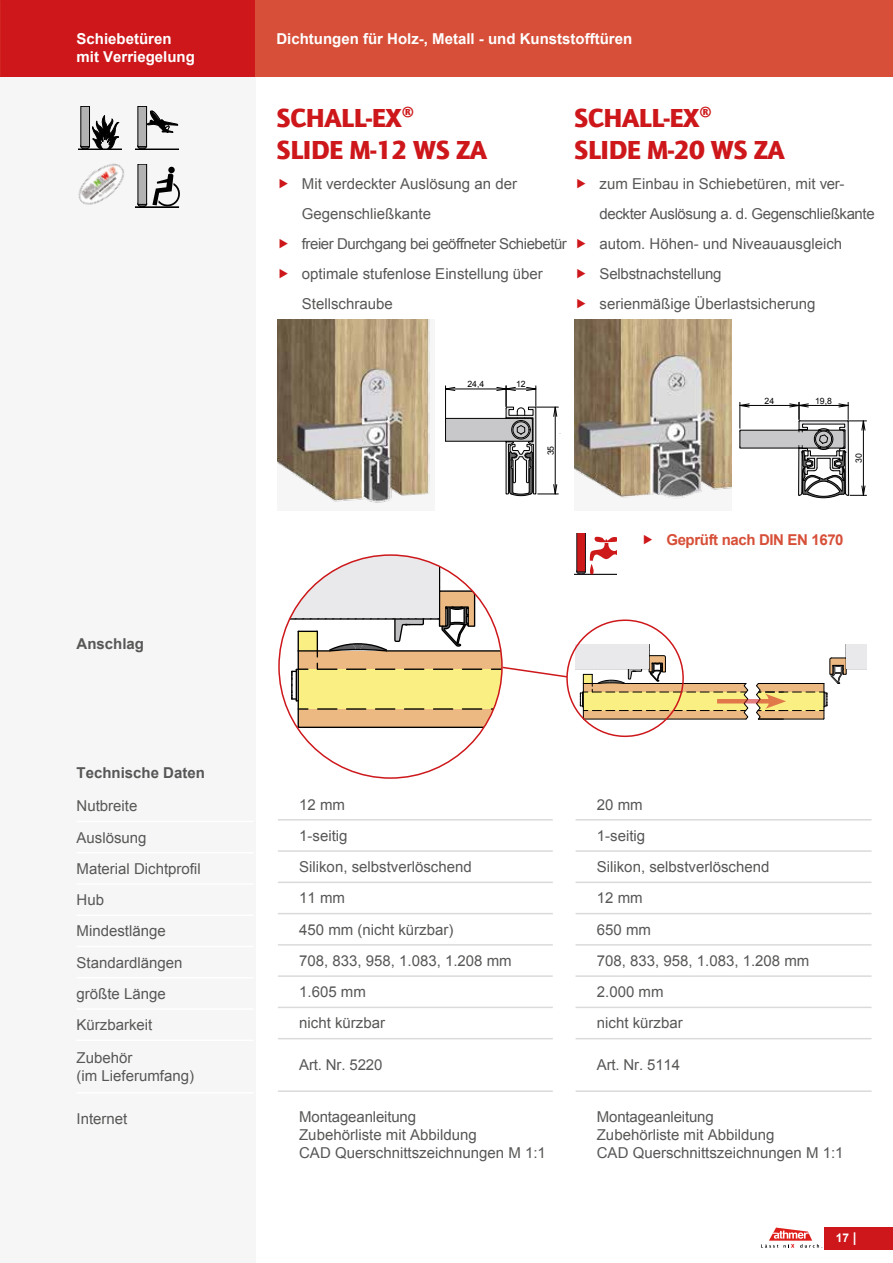
<style>
.page{position:relative;width:893px;height:1263px;background:#fff}
.page>*{position:absolute;margin:0;border:0;box-sizing:border-box;transform-origin:0 0}
.t1{font:900 27px/32.4px "Quay Sans ITC Std";letter-spacing:-.015em;color:#cd171a}
.t2{font:15px/31.2px "Arial";color:#575756}
.t3{font:700 15px "Arial";color:#fff}
.t4{font:700 15px "Arial";color:#575756}
.t5{font:700 15px "Arial";letter-spacing:-.025em;color:#d74f38}
.t6{font:700 12px "Arial";color:#fff}
.t7{font:8.7px "Arial";color:#000}
.s1{font-size:13.5px}
</style>
<div class="page">
<div style="left:0;top:0;width:255px;height:1263px;background:#f6f6f6"></div>
<svg style="left:761px;top:1227px;width:62px;height:21px"></svg>
<div style="left:825px;top:1227px;width:68px;height:22px;background:#cd171a"></div>
<div style="left:0;top:0;width:255px;height:77px;background:#cd171a"></div>
<div style="left:255px;top:0;width:638px;height:77px;background:#d74f38"></div>
<img style="left:277px;top:319px;width:153px;height:184px">
<svg style="left:445px;top:386px;width:113px;height:111px"></svg>
<hr style="left:555px;top:407px;width:1px;height:87px;background:#000">
<hr style="left:77px;top:821px;width:177px;height:1px;background:#fff">
<hr style="left:77px;top:852px;width:177px;height:1px;background:#fff">
<hr style="left:77px;top:883px;width:177px;height:2px;background:#fff">
<hr style="left:77px;top:914px;width:177px;height:2px;background:#fff">
<hr style="left:77px;top:946px;width:177px;height:1px;background:#fff">
<hr style="left:77px;top:977px;width:177px;height:1px;background:#fff">
<hr style="left:77px;top:1008px;width:177px;height:2px;background:#fff">
<hr style="left:77px;top:1039px;width:177px;height:2px;background:#fff">
<hr style="left:77px;top:1092px;width:177px;height:1px;background:#fff">
<img style="left:78px;top:163px;width:46px;height:42px">
<div style="left:81px;top:143px;width:9px;height:6px;border:1px solid #000;border-radius:50%"></div>
<div style="left:81px;top:106px;width:9px;height:41px;background:#b3b2b2"></div>
<div style="left:81px;top:106px;width:9px;height:41px;border:1px solid #000"></div>
<div style="left:78px;top:149px;width:43px;height:1px;border:1px solid #000"></div>
<svg style="left:92px;top:115px;width:27px;height:34px"></svg>
<div style="left:138px;top:201px;width:9px;height:6px;background:#0f0f0f;border-radius:50%"></div>
<div style="left:138px;top:201px;width:9px;height:6px;border:1px solid #000;border-radius:50%"></div>
<div style="left:138px;top:164px;width:9px;height:40px;background:#b3b2b2"></div>
<div style="left:138px;top:164px;width:9px;height:40px;border:1px solid #000"></div>
<div style="left:135px;top:207px;width:44px;height:1px;border:1px solid #000"></div>
<div style="left:168px;top:167px;width:7px;height:6px;background:#000;border-radius:50%"></div>
<svg style="left:152px;top:173px;width:27px;height:34px"></svg>
<div style="left:138px;top:143px;width:9px;height:6px;border:1px solid #000;border-radius:50%"></div>
<div style="left:138px;top:106px;width:9px;height:41px;background:#b3b2b2"></div>
<div style="left:138px;top:106px;width:9px;height:41px;border:1px solid #000"></div>
<div style="left:135px;top:149px;width:44px;height:1px;border:1px solid #000"></div>
<svg style="left:147px;top:111px;width:31px;height:22px"></svg>
<hr style="left:576px;top:819px;width:295px;height:1px;background:#dadada">
<hr style="left:576px;top:850px;width:295px;height:2px;background:#dadada">
<hr style="left:576px;top:881px;width:295px;height:2px;background:#dadada">
<hr style="left:576px;top:913px;width:295px;height:1px;background:#dadada">
<hr style="left:576px;top:944px;width:295px;height:1px;background:#dadada">
<hr style="left:576px;top:975px;width:295px;height:2px;background:#dadada">
<hr style="left:576px;top:1007px;width:295px;height:1px;background:#dadada">
<hr style="left:576px;top:1038px;width:295px;height:1px;background:#dadada">
<hr style="left:576px;top:1090px;width:295px;height:2px;background:#dadada">
<img style="left:574px;top:319px;width:157px;height:180px">
<svg style="left:739px;top:402px;width:127px;height:96px"></svg>
<hr style="left:740px;top:405px;width:59px;height:1px;background:#000">
<hr style="left:717px;top:699px;width:56px;height:4px;background:#e37f81">
<svg style="left:756px;top:644px;width:111px;height:76px"></svg>
<hr style="left:278px;top:819px;width:275px;height:1px;background:#dadada">
<hr style="left:278px;top:850px;width:275px;height:2px;background:#dadada">
<hr style="left:278px;top:881px;width:275px;height:2px;background:#dadada">
<hr style="left:278px;top:913px;width:275px;height:1px;background:#dadada">
<hr style="left:278px;top:944px;width:275px;height:1px;background:#dadada">
<hr style="left:278px;top:975px;width:275px;height:2px;background:#dadada">
<hr style="left:278px;top:1007px;width:275px;height:1px;background:#dadada">
<hr style="left:278px;top:1038px;width:275px;height:1px;background:#dadada">
<hr style="left:278px;top:1090px;width:275px;height:2px;background:#dadada">
<svg style="left:279px;top:534px;width:469px;height:204px"></svg>
<p class="t3" style="left:77px;top:29px;width:97px">Schiebetüren</p>
<p class="t3" style="left:276px;top:29px;width:357px">Dichtungen für Holz-, Metall - und Kunststofftüren</p>
<p class="t3" style="left:77px;top:47px;width:120px">mit Verriegelung</p>
<h1 class="t1" style="left:276px;top:101px;width:212px">SCHALL-EX®<br>SLIDE M-12 WS ZA</h1>
<p class="t2" style="left:302px;top:169px;width:267px;line-height:30px">Mit verdeckter Auslösung an der<br>Gegenschließkante<br>freier Durchgang bei geöffneter Schiebetür optimale stufenlose Einstellung über<br>Stellschraube</p>
<h1 class="t1" style="left:574px;top:101px;width:212px">SCHALL-EX®<br>SLIDE M-20 WS ZA</h1>
<p class="t2" style="left:600px;top:169px;width:277px;line-height:30px">zum Einbau in Schiebetüren, mit ver&shy;deckter Auslösung a. d. Gegenschließkante autom. Höhen- und Niveauausgleich Selbstnachstellung<br>serienmäßige Überlastsicherung</p>
<p class="t4" style="left:77px;top:634px;width:69px">Anschlag</p>
<p class="t4" style="left:77px;top:763px;width:130px">Technische Daten</p>
<p class="t2" style="left:77px;top:790px;width:126px">Nutbreite<br>Auslösung<br>Material Dichtprofil<br>Hub<br>Mindestlänge<br>Standardlängen größte Länge<br>Kürzbarkeit</p>
<p class="t2" style="left:77px;top:1049px;width:119px;line-height:18px">Zubehör<br>(im Lieferumfang)</p>
<p class="t2" style="left:77px;top:1103px;width:52px">Internet</p>
<p class="t7" style="left:467px;top:379px;width:18px">24,4</p>
<p class="t7" style="left:516px;top:379px;width:11px">12</p>
<p class="t7" style="left:545px;top:455px;width:11px;rotate:-90deg">35</p>
<p class="t7" style="left:765px;top:395px;width:11px">24</p>
<p class="t7" style="left:815px;top:395px;width:18px">19,8</p>
<p class="t7" style="left:853px;top:463px;width:11px;rotate:-90deg">30</p>
<p class="t5" style="left:666px;top:529px;width:179px">Geprüft nach DIN EN 1670</p>
<p class="t2" style="left:299px;top:789px;width:214px">12 mm<br>1-seitig<br>Silikon, selbstverlöschend<br>11 mm<br>450 mm (nicht kürzbar)<br>708, 833, 958, 1.083, 1.208 mm<br>1.605 mm<br>nicht kürzbar</p>
<p class="t2" style="left:299px;top:1050px;width:85px">Art. Nr. 5220</p>
<p class="t2" style="left:299px;top:1108px;width:248px;line-height:18px">Montageanleitung<br>Zubehörliste mit Abbildung<br>CAD Querschnittszeichnungen M 1:1</p>
<p class="t2" style="left:597px;top:789px;width:214px">20 mm<br>1-seitig<br>Silikon, selbstverlöschend<br>12 mm<br>650 mm<br>708, 833, 958, 1.083, 1.208 mm<br>2.000 mm<br>nicht kürzbar</p>
<p class="t2" style="left:597px;top:1050px;width:85px">Art. Nr. 5114</p>
<p class="t2" style="left:597px;top:1108px;width:248px;line-height:18px">Montageanleitung<br>Zubehörliste mit Abbildung<br>CAD Querschnittszeichnungen M 1:1</p>
<p class="t6" style="left:836px;top:1230px;width:22px">17 <span class="s1">|</span></p>
</div>
